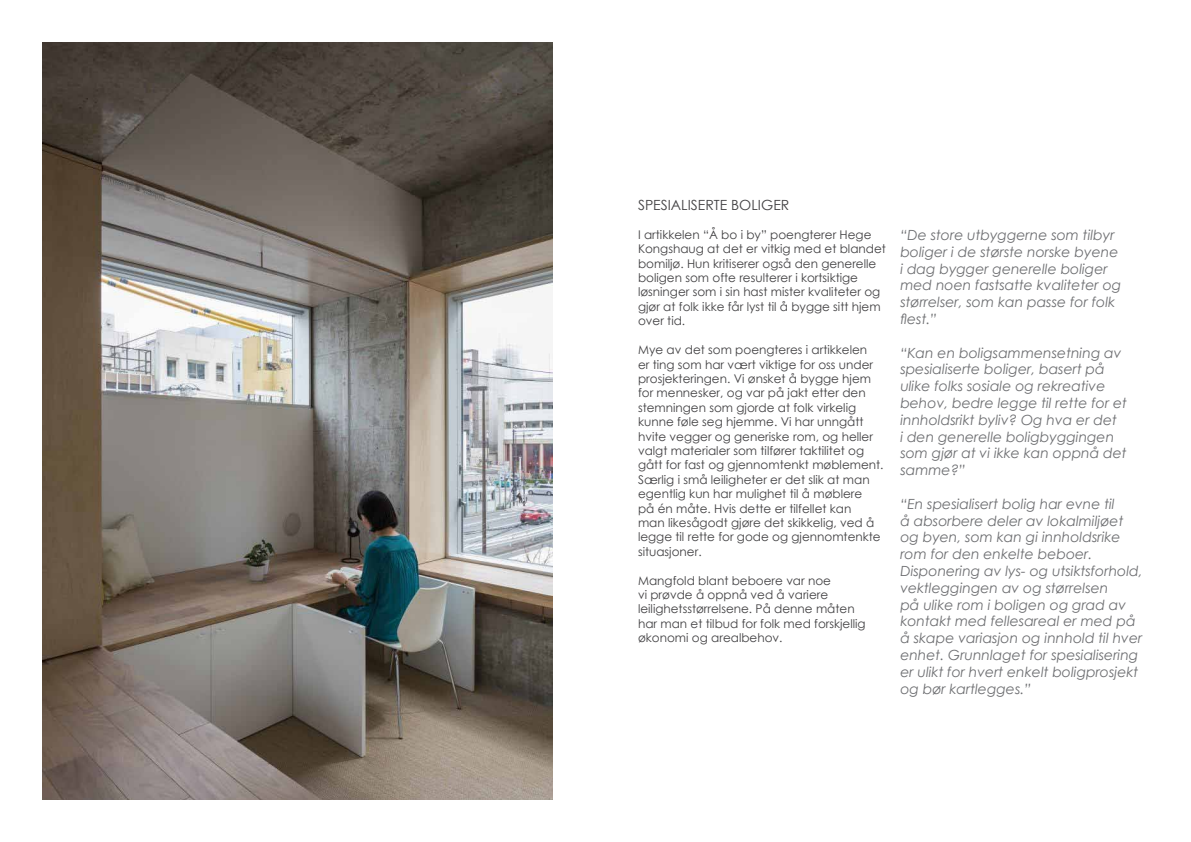
<style>
.page{position:relative;width:1191px;height:842px;background:#fff}
.page>*{position:absolute;margin:0;border:0;box-sizing:border-box;transform-origin:0 0}
.t1{font:italic 14px/16.8px "Century Gothic";color:#6d6e71}
.t2{font:14px "Century Gothic";color:#414042}
.t3{font:12px/14.4px "Century Gothic";color:#414042}
</style>
<div class="page">
<img style="left:43px;top:43px;width:510px;height:756px">
<p class="t2" style="left:638px;top:195px;width:153px">SPESIALISERTE BOLIGER</p>
<p class="t3" style="left:638px;top:227px;width:249px">I artikkelen “Å bo i by” poengterer Hege Kongshaug at det er vitkig med et blandet bomiljø. Hun kritiserer også den generelle boligen som ofte resulterer i kortsiktige løsninger som i sin hast mister kvaliteter og gjør at folk ikke får lyst til å bygge sitt hjem over tid.</p>
<p class="t3" style="left:638px;top:342px;width:247px">Mye av det som poengteres i artikkelen<br>er ting som har vært viktige for oss under prosjekteringen. Vi ønsket å bygge hjem for mennesker, og var på jakt etter den stemningen som gjorde at folk virkelig kunne føle seg hjemme. Vi har unngått hvite vegger og generiske rom, og heller valgt materialer som tilfører taktilitet og gått for fast og gjennomtenkt møblement.<br>Særlig i små leiligheter er det slik at man egentlig kun har mulighet til å møblere<br>på én måte. Hvis dette er tilfellet kan<br>man likesågodt gjøre det skikkelig, ved å legge til rette for gode og gjennomtenkte situasjoner.</p>
<p class="t3" style="left:638px;top:573px;width:229px">Mangfold blant beboere var noe<br>vi prøvde å oppnå ved å variere leilighetsstørrelsene. På denne måten har man et tilbud for folk med forskjellig økonomi og arealbehov.</p>
<p class="t1" style="left:900px;top:226px;width:222px">“De store utbyggerne som tilbyr boliger i de største norske byene i dag bygger generelle boliger med noen fastsatte kvaliteter og størrelser, som kan passe for folk flest.”</p>
<p class="t1" style="left:900px;top:344px;width:228px">“Kan en boligsammensetning av spesialiserte boliger, basert på ulike folks sosiale og rekreative behov, bedre legge til rette for et innholdsrikt byliv? Og hva er det<br>i den generelle boligbyggingen som gjør at vi ikke kan oppnå det samme?”</p>
<p class="t1" style="left:900px;top:495px;width:244px">“En spesialisert bolig har evne til<br>å absorbere deler av lokalmiljøet og byen, som kan gi innholdsrike rom for den enkelte beboer.<br>Disponering av lys- og utsiktsforhold, vektleggingen av og størrelsen<br>på ulike rom i boligen og grad av kontakt med fellesareal er med på å skape variasjon og innhold til hver enhet. Grunnlaget for spesialisering er ulikt for hvert enkelt boligprosjekt og bør kartlegges.”</p>
</div>
